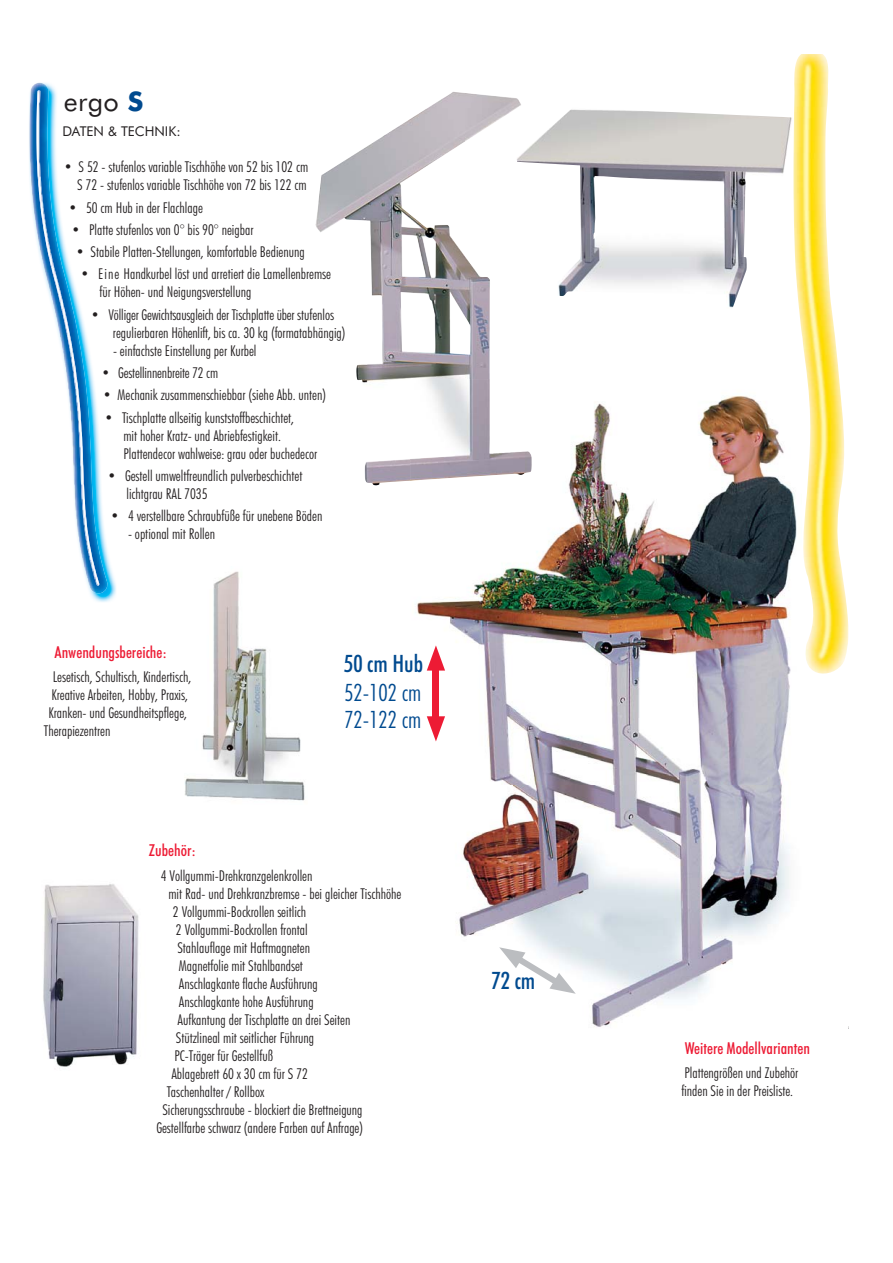
<style>
.page{position:relative;width:893px;height:1263px;background:#fff}
.page>*{position:absolute;margin:0;border:0;box-sizing:border-box;transform-origin:0 0}
.t1{font:27px "Futura BT";color:#231f20}
.t2{font:300 condensed 24px/29.4px "Futura BT";color:#004a8f}
.t3{font:500 condensed 24px "Futura BT";color:#004a8f}
.t4{font:500 condensed 16.5px "Futura BT";color:#ed1b34}
.t5{font:300 condensed 15px/18px "Futura BT";color:#231f20}
.t6{font:13.5px "Futura BT";color:#231f20}
.s1{font-weight:700;color:#004a8f}
.s2{font-weight:500}
</style>
<div class="page">
<img style="left:415px;top:395px;width:378px;height:632px">
<img style="left:316px;top:99px;width:126px;height:240px">
<img style="left:410px;top:379px;width:122px;height:102px">
<img style="left:517px;top:109px;width:275px;height:199px">
<img style="left:185px;top:571px;width:120px;height:230px">
<img style="left:43px;top:884px;width:96px;height:183px">
<div style="left:433px;top:660px;width:6px;height:67px;background:#ed1b34"></div>
<svg style="left:427px;top:645px;width:18px;height:25px"></svg>
<svg style="left:427px;top:716px;width:18px;height:25px"></svg>
<svg style="left:499px;top:947px;width:77px;height:47px"></svg>
<img style="left:793px;top:54px;width:55px;height:620px">
<img style="left:38px;top:82px;width:78px;height:520px">
<img style="left:29px;top:83px;width:79px;height:510px">
<img style="left:36px;top:90px;width:64px;height:496px">
<p class="t1" style="left:64px;top:85px;width:81px">ergo <span class="s1">S</span></p>
<p class="t6" style="left:62px;top:123px;width:120px">DATEN &amp; TECHNIK:</p>
<p class="t5" style="left:64px;top:158px;width:246px;text-align:right">• S 52 - stufenlos variable Tischhöhe von 52 bis 102 cm<br>S 72 - stufenlos variable Tischhöhe von 72 bis 122 cm</p>
<p class="t5" style="left:68px;top:198px;width:136px">• 50 cm Hub in der Flachlage</p>
<p class="t5" style="left:71px;top:220px;width:184px">• Platte stufenlos von 0° bis 90° neigbar</p>
<p class="t5" style="left:76px;top:243px;width:230px">• Stabile Platten-Stellungen, komfortable Bedienung</p>
<p class="t5" style="left:100px;top:265px;width:233px;text-indent:-19px">• Eine Handkurbel löst und arretiert die Lamellenbremse für Höhen- und Neigungsverstellung</p>
<p class="t5" style="left:113px;top:305px;width:234px;text-indent:-22px">• Völliger Gewichtsausgleich der Tischplatte über stufenlos regulierbaren Höhenlift, bis ca. 30 kg (formatabhängig)</p>
<p class="t5" style="left:113px;top:341px;width:145px">- einfachste Einstellung per Kurbel</p>
<p class="t5" style="left:101px;top:363px;width:118px">• Gestellinnenbreite 72 cm</p>
<p class="t5" style="left:103px;top:386px;width:225px">• Mechanik zusammenschiebbar (siehe Abb. unten)</p>
<p class="t5" style="left:123px;top:408px;width:195px;text-indent:-19px">• Tischplatte allseitig kunststoffbeschichtet,<br>mit hoher Kratz- und Abriebfestigkeit.<br>Plattendecor wahlweise: grau oder buchedecor</p>
<p class="t5" style="left:126px;top:466px;width:177px;text-indent:-19px">• Gestell umweltfreundlich pulverbeschichtet lichtgrau RAL 7035</p>
<p class="t5" style="left:110px;top:506px;width:213px">• 4 verstellbare Schraubfüße für unebene Böden</p>
<p class="t5" style="left:128px;top:524px;width:89px">- optional mit Rollen</p>
<p class="t4" style="left:54px;top:642px;width:114px">Anwendungsbereiche:</p>
<p class="t5" style="left:53px;top:668px;width:140px">Lesetisch, Schultisch, Kindertisch,</p>
<p class="t5" style="left:51px;top:686px;width:138px">Kreative Arbeiten, Hobby, Praxis,</p>
<p class="t5" style="left:48px;top:704px;width:140px">Kranken- und Gesundheitspflege,</p>
<p class="t5" style="left:44px;top:722px;width:68px">Therapiezentren</p>
<p class="t2" style="left:344px;top:648px;width:81px"><span class="s2">50 cm Hub<br></span>52-102 cm</p>
<p class="t2" style="left:344px;top:704px;width:79px">72-122 cm</p>
<p class="t4" style="left:149px;top:840px;width:49px">Zubehör:</p>
<p class="t5" style="left:161px;top:866px;width:153px">4 Vollgummi-Drehkranzgelenkrollen</p>
<p class="t5" style="left:168px;top:884px;width:234px">mit Rad- und Drehkranzbremse - bei gleicher Tischhöhe</p>
<p class="t5" style="left:173px;top:902px;width:135px">2 Vollgummi-Bockrollen seitlich</p>
<p class="t5" style="left:176px;top:920px;width:133px">2 Vollgummi-Bockrollen frontal</p>
<p class="t5" style="left:177px;top:938px;width:134px">Stahlauflage mit Haftmagneten</p>
<p class="t5" style="left:179px;top:956px;width:126px">Magnetfolie mit Stahlbandset</p>
<p class="t5" style="left:179px;top:974px;width:140px">Anschlagkante flache Ausführung</p>
<p class="t5" style="left:179px;top:992px;width:136px">Anschlagkante hohe Ausführung</p>
<p class="t5" style="left:177px;top:1010px;width:174px">Aufkantung der Tischplatte an drei Seiten</p>
<p class="t5" style="left:176px;top:1028px;width:140px">Stützlineal mit seitlicher Führung</p>
<p class="t5" style="left:174px;top:1046px;width:100px">PC-Träger für Gestellfuß</p>
<p class="t5" style="left:171px;top:1064px;width:138px">Ablagebrett 60 x 30 cm für S 72</p>
<p class="t5" style="left:167px;top:1082px;width:99px">Taschenhalter / Rollbox</p>
<p class="t5" style="left:162px;top:1100px;width:202px">Sicherungsschraube - blockiert die Brettneigung</p>
<p class="t5" style="left:156px;top:1118px;width:208px">Gestellfarbe schwarz (andere Farben auf Anfrage)</p>
<p class="t3" style="left:492px;top:966px;width:45px">72 cm</p>
<p class="t4" style="left:685px;top:1038px;width:127px">Weitere Modellvarianten</p>
<p class="t5" style="left:681px;top:1063px;width:118px">Plattengrößen und Zubehör finden Sie in der Preisliste.</p>
</div>
